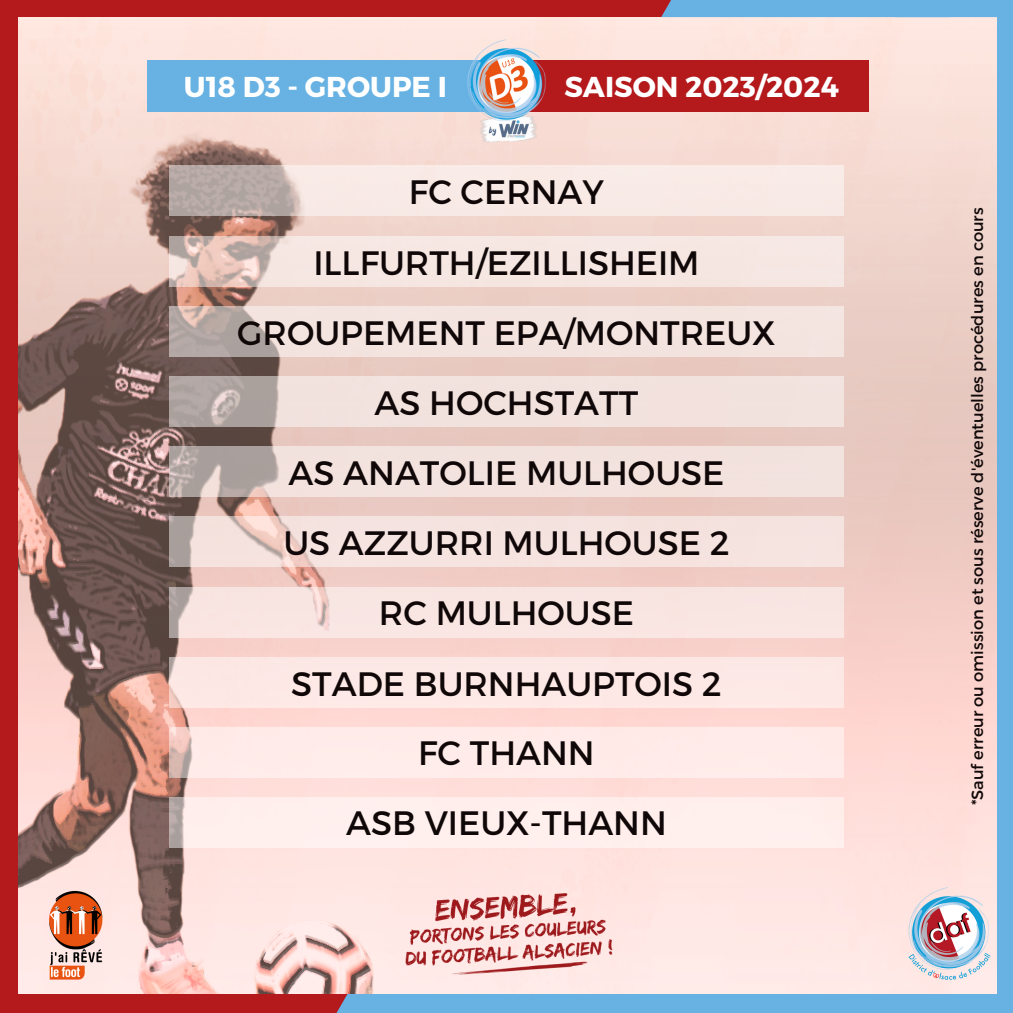
<style>
.page{position:relative;width:1013px;height:1013px;background:#fff}
.page>*{position:absolute;margin:0;border:0;box-sizing:border-box;transform-origin:0 0}
.t1{font:33.75px "Montserrat";color:#100808}
.t2{font:700 28.75px "Montserrat";color:#fff}
.t3{font:16.25px "Montserrat";color:#100808}
</style>
<div class="page">
<img style="left:19px;top:17px;width:978px;height:977px">
<div style="left:997px;top:0;width:15px;height:1012px;background:#67b2e3"></div>
<div style="left:171px;top:994px;width:841px;height:18px;background:#67b2e3"></div>
<div style="left:0;top:0;width:892px;height:17px;background:#b4191c"></div>
<div style="left:661px;top:0;width:287px;height:17px;background:#67b2e3"></div>
<div style="left:895px;top:0;width:117px;height:17px;background:#67b2e3"></div>
<div style="left:0;top:0;width:18px;height:1012px;background:#b4191c"></div>
<div style="left:181px;top:994px;width:166px;height:18px;background:#b4191c"></div>
<div style="left:0;top:994px;width:275px;height:18px;background:#b4191c"></div>
<img style="left:907px;top:886px;width:83px;height:96px">
<img style="left:392px;top:888px;width:221px;height:91px">
<img style="left:44px;top:887px;width:63px;height:95px">
<div style="left:147px;top:61px;width:356px;height:51px;background:#67b2e3"></div>
<div style="left:506px;top:61px;width:363px;height:51px;background:#b4191c"></div>
<img style="left:465px;top:39px;width:83px;height:105px">
<svg style="left:169px;top:165px;width:674px;height:51px;fill:#f8eae5"></svg>
<svg style="left:169px;top:236px;width:674px;height:51px;fill:#f6e7e2"></svg>
<svg style="left:169px;top:306px;width:674px;height:51px;fill:#f4e4df"></svg>
<svg style="left:169px;top:376px;width:674px;height:51px;fill:#f2e2dd"></svg>
<svg style="left:169px;top:446px;width:674px;height:51px;fill:#f2e2dd"></svg>
<svg style="left:169px;top:516px;width:674px;height:51px;fill:#f5e3df"></svg>
<div style="left:169px;top:586px;width:674px;height:51px;background:#f9e5e2"></div>
<div style="left:169px;top:656px;width:674px;height:51px;background:#fde8e5"></div>
<div style="left:169px;top:726px;width:674px;height:51px;background:#ffebe9"></div>
<div style="left:169px;top:796px;width:674px;height:51px;background:#ffefed"></div>
<p class="t2" style="left:184px;top:68px;width:264px">U18 D3 - GROUPE I</p>
<p class="t2" style="left:564px;top:68px;width:276px">SAISON 2023/2024</p>
<p class="t1" style="left:409px;top:170px;width:197px">FC CERNAY</p>
<p class="t1" style="left:313px;top:240px;width:388px">ILLFURTH/EZILLISHEIM</p>
<p class="t1" style="left:237px;top:311px;width:540px">GROUPEMENT EPA/MONTREUX</p>
<p class="t1" style="left:374px;top:381px;width:265px">AS HOCHSTATT</p>
<p class="t1" style="left:288px;top:451px;width:437px">AS ANATOLIE MULHOUSE</p>
<p class="t1" style="left:283px;top:521px;width:447px">US AZZURRI MULHOUSE 2</p>
<p class="t1" style="left:379px;top:591px;width:256px">RC MULHOUSE</p>
<p class="t1" style="left:291px;top:662px;width:432px">STADE BURNHAUPTOIS 2</p>
<p class="t1" style="left:418px;top:731px;width:178px">FC THANN</p>
<p class="t1" style="left:346px;top:801px;width:322px">ASB VIEUX-THANN</p>
<p class="t3" style="left:966px;top:805px;width:599px;rotate:-90deg">*Sauf erreur ou omission et sous réserve d'éventuelles procédures en cours</p>
</div>
